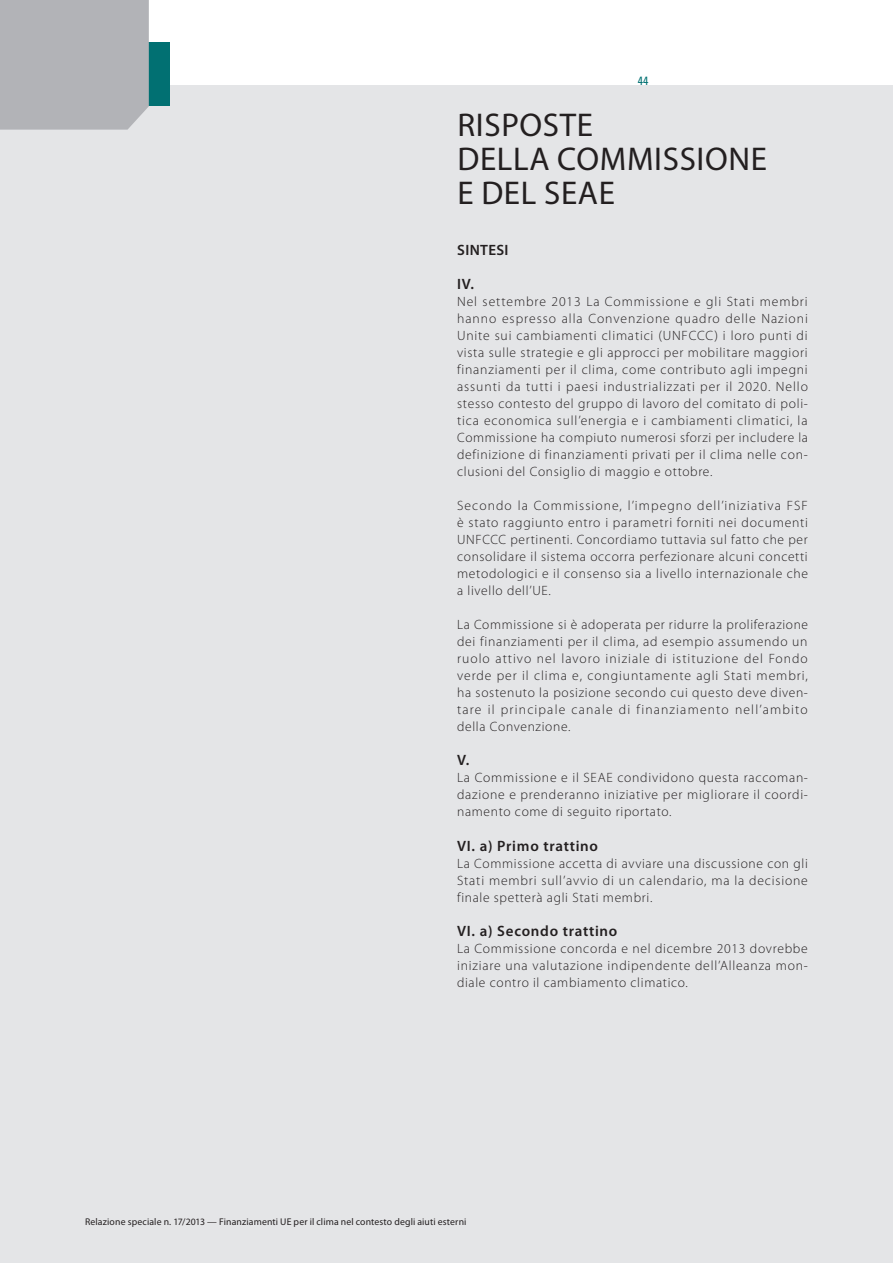
<style>
.page{position:relative;width:893px;height:1263px;background:#fff}
.page>*{position:absolute;margin:0;border:0;box-sizing:border-box;transform-origin:0 0}
.K_01_-_REP_TITRE_1{font:33px/34px "Myriad Pro";letter-spacing:.02em;color:#231f20}
.K_03_-_REP_CHIFFRE{font:600 15px "Myriad Pro";letter-spacing:.05em;color:#231f20}
.K_02_-_REP_TITRE_1_1{font:600 15px "Myriad Pro";letter-spacing:.025em;color:#231f20}
.K_04_-_REP_TEXTE_COU{font:300 13.5px/17px "Myriad Pro";letter-spacing:.05em;color:#231f20;text-align:justify}
.t1{font:condensed 12px "Univers LT Std";color:#017072}
.t2{font:9.75px "Myriad Pro";letter-spacing:.015em;color:#231f20}
</style>
<div class="page">
<div style="left:0;top:1174px;width:893px;height:89px;background:#e4e5e7"></div>
<div style="left:0;top:85px;width:893px;height:1089px;background:#e4e5e7"></div>
<div style="left:149px;top:43px;width:21px;height:63px;background:#017072"></div>
<div style="left:0;top:0;width:149px;height:130px;background:#b2b3b7"></div>
<p class="t1" style="left:638px;top:73px;width:12px">44</p>
<p class="K_01_-_REP_TITRE_1" style="left:457px;top:109px;width:311px">RISPOSTE<br>DELLA COMMISSIONE<br>E DEL SEAE</p>
<p class="K_02_-_REP_TITRE_1_1" style="left:457px;top:242px;width:53px">SINTESI</p>
<p class="K_03_-_REP_CHIFFRE" style="left:457px;top:276px;width:19px">IV.</p>
<p class="K_04_-_REP_TEXTE_COU" style="left:457px;top:293px;width:352px">Nel settembre 2013 La Commissione e gli Stati membri hanno espresso alla Convenzione quadro delle Nazioni Unite sui cambiamenti climatici (UNFCCC) i loro punti di vista sulle strategie e gli approcci per mobilitare maggiori finanziamenti per il clima, come contributo agli impegni assunti da tutti i paesi industrializzati per il 2020. Nello stesso contesto del gruppo di lavoro del comitato di poli&shy;tica economica sull’energia e i cambiamenti climatici, la Commissione ha compiuto numerosi sforzi per includere la definizione di finanziamenti privati per il clima nelle con&shy;clusioni del Consiglio di maggio e ottobre.</p>
<p class="K_04_-_REP_TEXTE_COU" style="left:457px;top:497px;width:352px">Secondo la Commissione, l’impegno dell’iniziativa FSF è stato raggiunto entro i parametri forniti nei documenti UNFCCC pertinenti. Concordiamo tuttavia sul fatto che per consolidare il sistema occorra perfezionare alcuni concetti metodologici e il consenso sia a livello internazionale che a livello dell’UE.</p>
<p class="K_04_-_REP_TEXTE_COU" style="left:457px;top:616px;width:352px">La Commissione si è adoperata per ridurre la proliferazione dei finanziamenti per il clima, ad esempio assumendo un ruolo attivo nel lavoro iniziale di istituzione del Fondo verde per il clima e, congiuntamente agli Stati membri, ha sostenuto la posizione secondo cui questo deve diven&shy;tare il principale canale di finanziamento nell’ambito della Convenzione.</p>
<p class="K_03_-_REP_CHIFFRE" style="left:457px;top:752px;width:14px">V.</p>
<p class="K_04_-_REP_TEXTE_COU" style="left:457px;top:769px;width:352px">La Commissione e il SEAE condividono questa raccoman&shy;dazione e prenderanno iniziative per migliorare il coordi&shy;namento come di seguito riportato.</p>
<p class="K_03_-_REP_CHIFFRE" style="left:457px;top:837px;width:142px">VI. a) Primo trattino</p>
<p class="K_04_-_REP_TEXTE_COU" style="left:457px;top:854px;width:352px">La Commissione accetta di avviare una discussione con gli Stati membri sull’avvio di un calendario, ma la decisione finale spetterà agli Stati membri.</p>
<p class="K_03_-_REP_CHIFFRE" style="left:457px;top:922px;width:162px">VI. a) Secondo trattino</p>
<p class="K_04_-_REP_TEXTE_COU" style="left:457px;top:939px;width:352px">La Commissione concorda e nel dicembre 2013 dovrebbe iniziare una valutazione indipendente dell’Alleanza mon&shy;diale contro il cambiamento climatico.</p>
<p class="t2" style="left:85px;top:1216px;width:383px">Relazione speciale n. 17/2013 — Finanziamenti UE per il clima nel contesto degli aiuti esterni</p>
</div>
